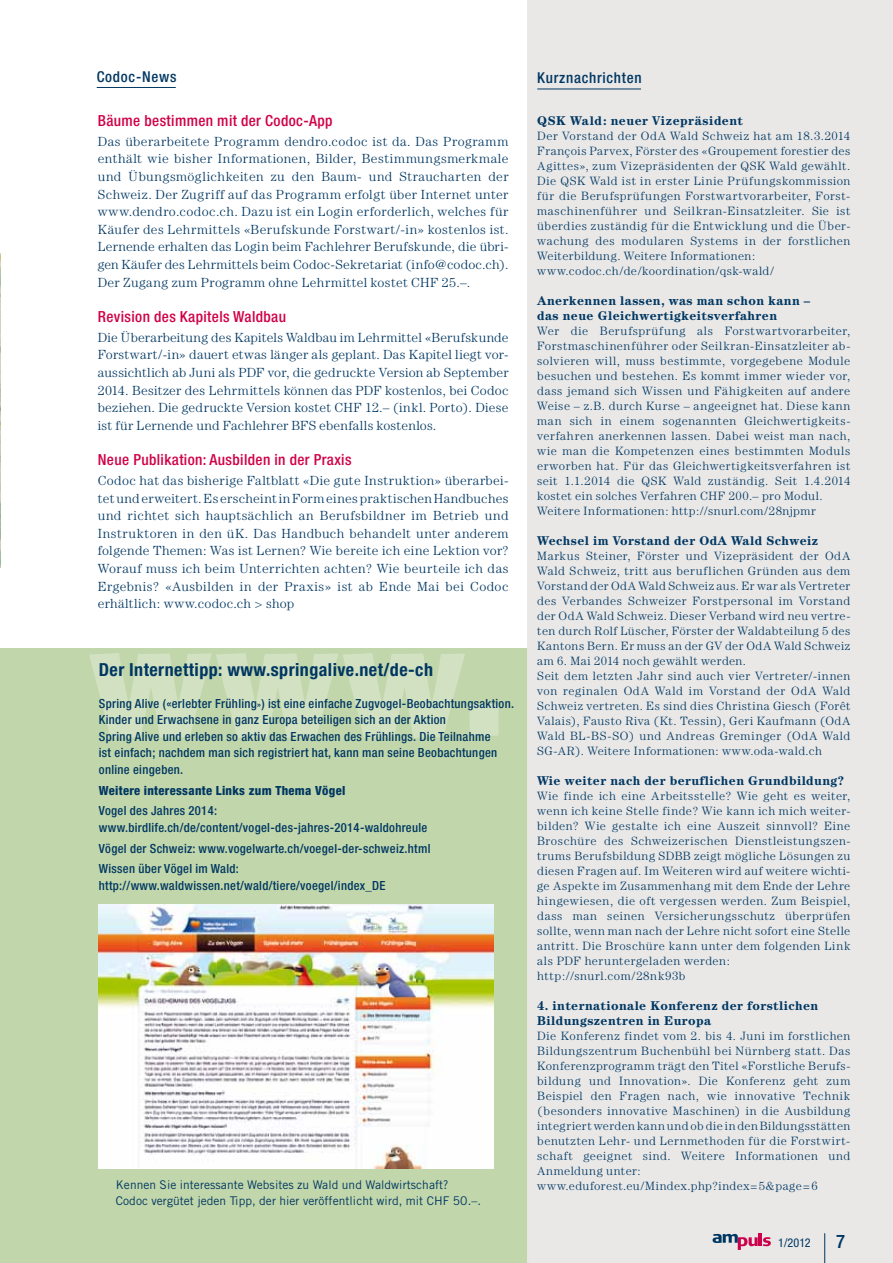
<style>
.page{position:relative;width:893px;height:1263px;background:#fff}
.page>*{position:absolute;margin:0;border:0;box-sizing:border-box;transform-origin:0 0}
.t1{font:500 condensed 18.75px "Helvetica Neue";color:#003762}
.t2{font:700 condensed 18px "Helvetica Neue";letter-spacing:.025em;color:#003762}
.t3{font:500 condensed 15.3px "Helvetica Neue";letter-spacing:.025em;color:#d10046}
.t4{font:500 condensed 15px "Helvetica Neue";letter-spacing:.05em;color:#003762}
.t5{font:300 13.2px/17.5px "Century";letter-spacing:.02em;color:#003762;text-align:justify}
.t6{font:700 12.75px/15px "Century";letter-spacing:.03em;color:#003762}
.t7{font:500 condensed 12.6px/16.5px "Helvetica Neue";letter-spacing:.025em;color:#003762}
.t8{font:800 condensed 12.6px "Helvetica Neue";letter-spacing:.025em;color:#003762}
.t9{font:condensed 12.15px "Helvetica Neue";color:#003762}
.t10{font:300 12px/15px "Century";letter-spacing:.04em;color:#003762}
.t11{font:12px/16.5px "Trade Gothic";letter-spacing:.005em;color:#003762}
.s1{font-size:9.6px}
</style>
<div class="page">
<div style="left:1px;top:648px;width:528px;height:615px;background:#c1d6aa"></div>
<img style="left:98px;top:904px;width:395px;height:264px">
<svg style="left:89px;top:653px;width:410px;height:85px"></svg>
<div style="left:527px;top:0;width:366px;height:1263px;background:#e9e7e6"></div>
<hr style="left:97px;top:87px;width:79px;height:1px;background:#003762">
<hr style="left:537px;top:89px;width:104px;height:1px;background:#003762">
<hr style="left:824px;top:1233px;width:1px;height:30px;background:#003762">
<svg style="left:713px;top:1233px;width:58px;height:17px"></svg>
<img style="left:0;top:253px;width:1px;height:314px">
<p class="t4" style="left:97px;top:68px;width:81px">Codoc-News</p>
<p class="t4" style="left:537px;top:69px;width:106px">Kurznachrichten</p>
<p class="t3" style="left:98px;top:111px;width:236px">Bäume bestimmen mit der Codoc-App</p>
<p class="t5" style="left:98px;top:132px;width:412px">Das überarbeitete Programm dendro.codoc ist da. Das Programm enthält wie bisher Informationen, Bilder, Bestimmungsmerkmale und Übungsmöglichkeiten zu den Baum- und Straucharten der Schweiz. Der Zugriff auf das Programm erfolgt über Internet unter www.dendro.codoc.ch. Dazu ist ein Login erforderlich, welches für Käufer des Lehrmittels «Berufskunde Forstwart/-in» kostenlos ist.<br>Lernende erhalten das Login beim Fachlehrer Berufskunde, die übri&shy;gen Käufer des Lehrmittels beim Codoc-Sekretariat (info@codoc.ch).<br>Der Zugang zum Programm ohne Lehrmittel kostet CHF 25.–.</p>
<p class="t3" style="left:98px;top:307px;width:190px">Revision des Kapitels Waldbau</p>
<p class="t5" style="left:98px;top:328px;width:412px">Die Überarbeitung des Kapitels Waldbau im Lehrmittel «Berufskunde Forstwart/-in» dauert etwas länger als geplant. Das Kapitel liegt vor&shy;aussichtlich ab Juni als PDF vor, die gedruckte Version ab September 2014. Besitzer des Lehrmittels können das PDF kostenlos, bei Codoc beziehen. Die gedruckte Version kostet CHF 12.– (inkl. Porto). Diese ist für Lernende und Fachlehrer BFS ebenfalls kostenlos.</p>
<p class="t3" style="left:98px;top:451px;width:255px">Neue Publikation: Ausbilden in der Praxis</p>
<p class="t5" style="left:98px;top:471px;width:412px">Codoc hat das bisherige Faltblatt «Die gute Instruktion» überarbei&shy;tet und erweitert. Es erscheint in Form eines praktischen Handbuches und richtet sich hauptsächlich an Berufsbildner im Betrieb und Instruktoren in den üK. Das Handbuch behandelt unter anderem folgende Themen: Was ist Lernen? Wie bereite ich eine Lektion vor?<br>Worauf muss ich beim Unterrichten achten? Wie beurteile ich das Ergebnis? «Ausbilden in der Praxis» ist ab Ende Mai bei Codoc erhältlich: www.codoc.ch &gt; shop</p>
<p class="t6" style="left:537px;top:113px;width:207px">QSK Wald: neuer Vizepräsident</p>
<p class="t10" style="left:537px;top:128px;width:315px">Der Vorstand der OdA Wald Schweiz hat am 18.3.2014<br>François Parvex, Förster des «Groupement forestier des Agittes», zum Vizepräsidenten der QSK Wald gewählt.<br>Die QSK Wald ist in erster Linie Prüfungskommission für die Berufsprüfungen Forstwartvorarbeiter, Forst&shy;maschinenführer und Seilkran-Einsatzleiter. Sie ist überdies zuständig für die Entwicklung und die Über&shy;wachung des modularen Systems in der forstlichen Weiterbildung. Weitere Informationen: www.codoc.ch/de/koordination/qsk-wald/</p>
<p class="t6" style="left:537px;top:293px;width:275px">Anerkennen lassen, was man schon kann – das neue Gleichwertigkeitsverfahren</p>
<p class="t10" style="left:537px;top:323px;width:315px">Wer die Berufsprüfung als Forstwartvorarbeiter, Forstmaschinenführer oder Seilkran-Einsatzleiter ab&shy;solvieren will, muss bestimmte, vorgegebene Module besuchen und bestehen. Es kommt immer wieder vor, dass jemand sich Wissen und Fähigkeiten auf andere Weise – z.B. durch Kurse – angeeignet hat. Diese kann man sich in einem sogenannten Gleichwertigkeits&shy;verfahren anerkennen lassen. Dabei weist man nach, wie man die Kompetenzen eines bestimmten Moduls erworben hat. Für das Gleichwertigkeitsverfahren ist seit 1.1.2014 die QSK Wald zuständig. Seit 1.4.2014 kostet ein solches Verfahren CHF 200.– pro Modul.<br>Weitere Informationen: http://snurl.com/28njpmr</p>
<p class="t6" style="left:537px;top:533px;width:282px">Wechsel im Vorstand der OdA Wald Schweiz</p>
<p class="t10" style="left:537px;top:548px;width:315px">Markus Steiner, Förster und Vizepräsident der OdA Wald Schweiz, tritt aus beruflichen Gründen aus dem Vorstand der OdA Wald Schweiz aus. Er war als Vertreter des Verbandes Schweizer Forstpersonal im Vorstand der OdA Wald Schweiz. Dieser Verband wird neu vertre&shy;ten durch Rolf Lüscher, Förster der Waldabteilung 5 des Kantons Bern. Er muss an der GV der OdA Wald Schweiz am 6. Mai 2014 noch gewählt werden.<br>Seit dem letzten Jahr sind auch vier Vertreter/-innen von reginalen OdA Wald im Vorstand der OdA Wald Schweiz vertreten. Es sind dies Christina Giesch (Forêt Valais), Fausto Riva (Kt. Tessin), Geri Kaufmann (OdA Wald BL-BS-SO) und Andreas Greminger (OdA Wald SG-AR). Weitere Informationen: www.oda-wald.ch</p>
<p class="t6" style="left:537px;top:773px;width:308px">Wie weiter nach der beruflichen Grundbildung?</p>
<p class="t10" style="left:537px;top:788px;width:315px">Wie finde ich eine Arbeitsstelle? Wie geht es weiter, wenn ich keine Stelle finde? Wie kann ich mich weiter&shy;bilden? Wie gestalte ich eine Auszeit sinnvoll? Eine Broschüre des Schweizerischen Dienstleistungszen-- trums Berufsbildung SDBB zeigt mögliche Lösungen zu diesen Fragen auf. Im Weiteren wird auf weitere wichti&shy;ge Aspekte im Zusammenhang mit dem Ende der Lehre hingewiesen, die oft vergessen werden. Zum Beispiel, dass man seinen Versicherungsschutz überprüfen sollte, wenn man nach der Lehre nicht sofort eine Stelle antritt. Die Broschüre kann unter dem folgenden Link als PDF heruntergeladen werden: http://snurl.com/28nk93b</p>
<p class="t6" style="left:537px;top:998px;width:283px">4. internationale Konferenz der forstlichen<br>Bildungszentren in Europa</p>
<p class="t10" style="left:537px;top:1028px;width:315px">Die Konferenz findet vom 2. bis 4. Juni im forstlichen Bildungszentrum Buchenbühl bei Nürnberg statt. Das Konferenzprogramm trägt den Titel «Forstliche Berufs&shy;bildung und Innovation». Die Konferenz geht zum Beispiel den Fragen nach, wie innovative Technik (besonders innovative Maschinen) in die Ausbildung integriert werden kann und ob die in den Bildungsstätten benutzten Lehr- und Lernmethoden für die Forstwirt&shy;schaft geeignet sind. Weitere Informationen und Anmeldung unter: www.eduforest.eu/Mindex.php?index=5&amp;page=6</p>
<h2 class="t2" style="left:99px;top:659px;width:336px">Der Internettipp: www.springalive.net/de-ch</h2>
<p class="t7" style="left:99px;top:695px;width:417px">Spring Alive («erlebter Frühling<span class="s1">»</span>) ist eine einfache Zugvogel-Beobachtungsaktion.<br>Kinder und Erwachsene in ganz Europa beteiligen sich an der Aktion<br>Spring Alive und erleben so aktiv das Erwachen des Frühlings. Die Teilnahme<br>ist einfach; nachdem man sich registriert hat, kann man seine Beobachtungen online eingeben.</p>
<p class="t8" style="left:99px;top:782px;width:248px">Weitere interessante Links zum Thema Vögel</p>
<p class="t7" style="left:99px;top:802px;width:330px">Vogel des Jahres 2014: www.birdlife.ch/de/content/vogel-des-jahres-2014-waldohreule</p>
<p class="t7" style="left:99px;top:838px;width:333px;line-height:20.7px">Vögel der Schweiz: www.vogelwarte.ch/voegel-der-schweiz.html<br>Wissen über Vögel im Wald:</p>
<p class="t7" style="left:99px;top:877px;width:288px">http://www.waldwissen.net/wald/tiere/voegel/index_DE</p>
<p class="t11" style="left:116px;top:1176px;width:367px">Kennen Sie interessante Websites zu Wald und Waldwirtschaft?<br>Codoc vergütet jeden Tipp, der hier veröffentlicht wird, mit CHF 50.–.</p>
<p class="t9" style="left:778px;top:1236px;width:34px">1/2012</p>
<h1 class="t1" style="left:836px;top:1230px;width:10px">7</h1>
</div>
